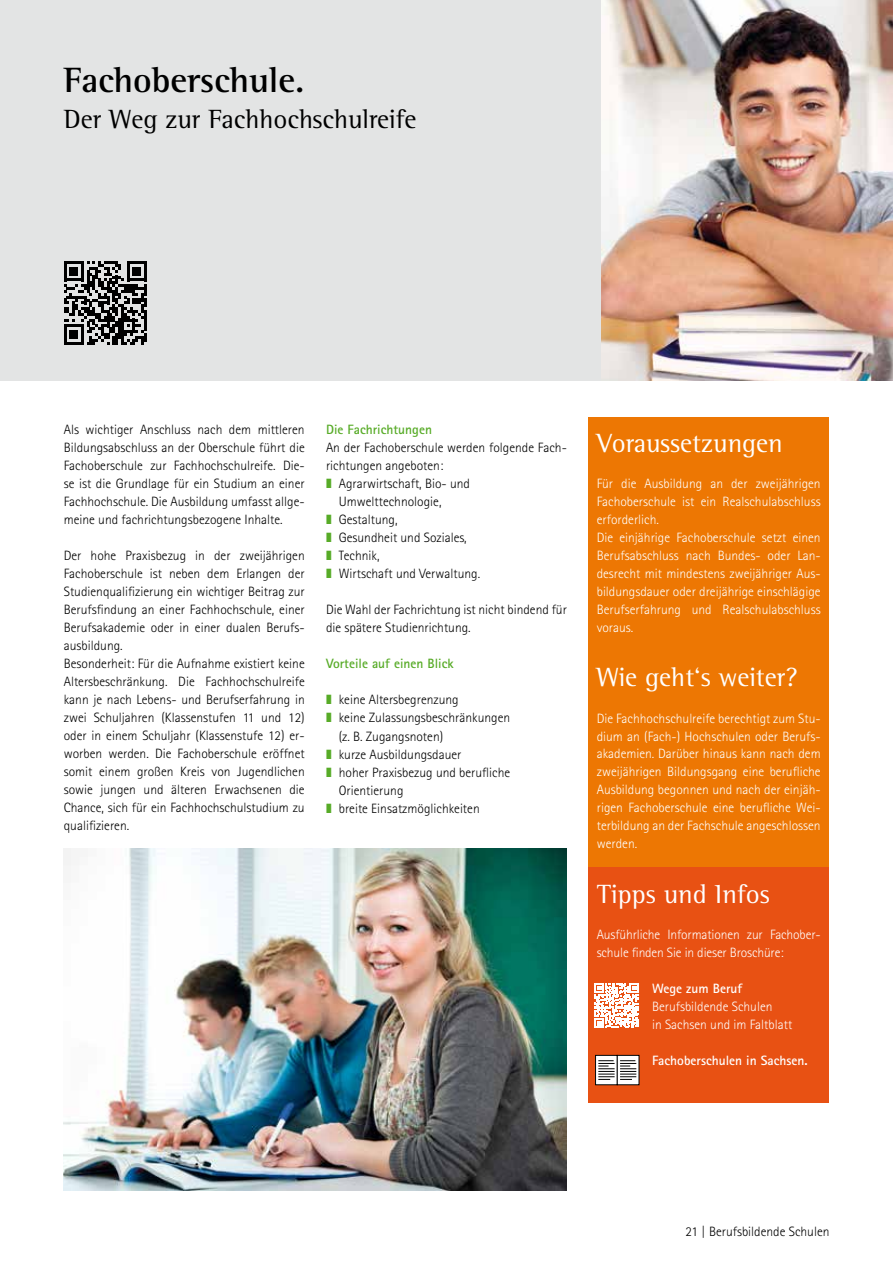
<style>
.page{position:relative;width:893px;height:1263px;background:#fff}
.page>*{position:absolute;margin:0;border:0;box-sizing:border-box;transform-origin:0 0}
.t1{font:700 36px "Rotis Semi Serif";color:#000}
.t2{font:27px "Rotis Semi Serif";color:#fff}
.t3{font:27px "Rotis Semi Serif";color:#000}
.t4{font:300 13.5px/18px "Rotis Sans Serif";color:#000}
.t5{font:300 13.5px/18px "Rotis Sans Serif";color:#fff}
.t6{font:700 13.5px "Rotis Sans Serif";color:#57ab27}
.t7{font:700 13.5px "Rotis Sans Serif";color:#fff}
.s1{color:#57ab27}
.s2{font-weight:700}
</style>
<div class="page">
<div style="left:588px;top:866px;width:241px;height:237px;background:#e85113"></div>
<div style="left:588px;top:417px;width:241px;height:449px;background:#ed7703"></div>
<div style="left:0;top:0;width:601px;height:380px;background:#e3e4e4"></div>
<div style="left:596px;top:1055px;width:21px;height:30px;background:#fff"></div>
<div style="left:595px;top:1055px;width:22px;height:30px;border:1px solid #000"></div>
<div style="left:617px;top:1055px;width:22px;height:30px;background:#fff"></div>
<div style="left:617px;top:1055px;width:22px;height:30px;border:1px solid #000"></div>
<svg style="left:598px;top:1060px;width:38px;height:20px"></svg>
<svg style="left:595px;top:983px;width:44px;height:45px"></svg>
<svg style="left:64px;top:261px;width:83px;height:84px"></svg>
<img style="left:601px;top:0;width:292px;height:380px">
<img style="left:64px;top:848px;width:503px;height:342px">
<p class="t1" style="left:64px;top:59px;width:242px">Fachoberschule.</p>
<p class="t3" style="left:64px;top:104px;width:354px">Der Weg zur Fachhochschulreife</p>
<p class="t4" style="left:64px;top:421px;width:242px;text-align:justify">Als wichtiger Anschluss nach dem mittleren Bildungsabschluss an der Oberschule führt die Fachoberschule zur Fachhochschulreife. Die&shy;se ist die Grundlage für ein Studium an einer Fachhochschule. Die Ausbildung umfasst allge&shy;meine und fachrichtungsbezogene Inhalte.</p>
<p class="t4" style="left:64px;top:547px;width:242px">Der hohe Praxisbezug in der zweijährigen Fachoberschule ist neben dem Erlangen der Studienqualifizierung ein wichtiger Beitrag zur Berufsfindung an einer Fachhochschule, einer Berufsakademie oder in einer dualen Berufs&shy;ausbildung.<br>Besonderheit: Für die Aufnahme existiert keine Altersbeschränkung. Die Fachhochschulreife kann je nach Lebens- und Berufserfahrung in zwei Schuljahren (Klassenstufen 11 und 12) oder in einem Schuljahr (Klassenstufe 12) er&shy;worben werden. Die Fachoberschule eröffnet somit einem großen Kreis von Jugendlichen sowie jungen und älteren Erwachsenen die Chance, sich für ein Fachhochschulstudium zu qualifizieren.</p>
<p class="t6" style="left:326px;top:421px;width:108px">Die Fachrichtungen</p>
<p class="t4" style="left:326px;top:439px;width:242px">An der Fachoberschule werden folgende Fach-</p>
<p class="t4" style="left:326px;top:457px;width:119px">richtungen angeboten:</p>
<p class="t4" style="left:326px;top:475px;width:145px"><span class="s1">❚</span> Agrarwirtschaft, Bio- und</p>
<p class="t4" style="left:339px;top:493px;width:104px">Umwelttechnologie,</p>
<p class="t4" style="left:326px;top:511px;width:73px"><span class="s1">❚</span> Gestaltung,</p>
<p class="t4" style="left:326px;top:529px;width:142px"><span class="s1">❚</span> Gesundheit und Soziales,</p>
<p class="t4" style="left:326px;top:547px;width:55px"><span class="s1">❚</span> Technik,</p>
<p class="t4" style="left:326px;top:565px;width:156px"><span class="s1">❚</span> Wirtschaft und Verwaltung.</p>
<p class="t4" style="left:326px;top:601px;width:242px">Die Wahl der Fachrichtung ist nicht bindend für die spätere Studienrichtung.</p>
<p class="t6" style="left:326px;top:655px;width:129px">Vorteile auf einen Blick</p>
<p class="t4" style="left:326px;top:691px;width:134px"><span class="s1">❚</span> keine Altersbegrenzung</p>
<p class="t4" style="left:326px;top:709px;width:186px"><span class="s1">❚</span> keine Zulassungsbeschränkungen</p>
<p class="t4" style="left:339px;top:727px;width:106px">(z. B. Zugangsnoten)</p>
<p class="t4" style="left:326px;top:745px;width:137px"><span class="s1">❚</span> kurze Ausbildungsdauer</p>
<p class="t4" style="left:326px;top:763px;width:186px"><span class="s1">❚</span> hoher Praxisbezug und berufliche</p>
<p class="t4" style="left:339px;top:781px;width:66px">Orientierung</p>
<p class="t4" style="left:326px;top:799px;width:155px"><span class="s1">❚</span> breite Einsatzmöglichkeiten</p>
<p class="t2" style="left:597px;top:428px;width:188px">Voraussetzungen</p>
<p class="t5" style="left:597px;top:475px;width:225px">Für die Ausbildung an der zweijährigen Fachoberschule ist ein Realschulabschluss erforderlich.<br>Die einjährige Fachoberschule setzt einen Berufsabschluss nach Bundes- oder Lan&shy;desrecht mit mindestens zweijähriger Aus&shy;bildungsdauer oder dreijährige einschlägige Berufserfahrung und Realschulabschluss voraus.</p>
<p class="t2" style="left:597px;top:662px;width:203px">Wie geht‘s weiter?</p>
<p class="t5" style="left:597px;top:709px;width:225px;text-align:justify">Die Fachhochschulreife berechtigt zum Stu&shy;dium an (Fach-) Hochschulen oder Berufs&shy;akademien. Darüber hinaus kann nach dem zweijährigen Bildungsgang eine berufliche Ausbildung begonnen und nach der einjäh&shy;rigen Fachoberschule eine berufliche Wei&shy;terbildung an der Fachschule angeschlossen werden.</p>
<p class="t2" style="left:597px;top:878px;width:175px">Tipps und Infos</p>
<p class="t5" style="left:597px;top:925px;width:225px">Ausführliche Informationen zur Fachober&shy;schule finden Sie in dieser Broschüre:</p>
<p class="t5" style="left:652px;top:979px;width:142px"><span class="s2">Wege zum Beruf<br></span>Berufsbildende Schulen<br>in Sachsen und im Faltblatt</p>
<p class="t7" style="left:652px;top:1051px;width:157px">Fachoberschulen in Sachsen.</p>
<p class="t4" style="left:685px;top:1223px;width:145px">21 | Berufsbildende Schulen</p>
</div>
